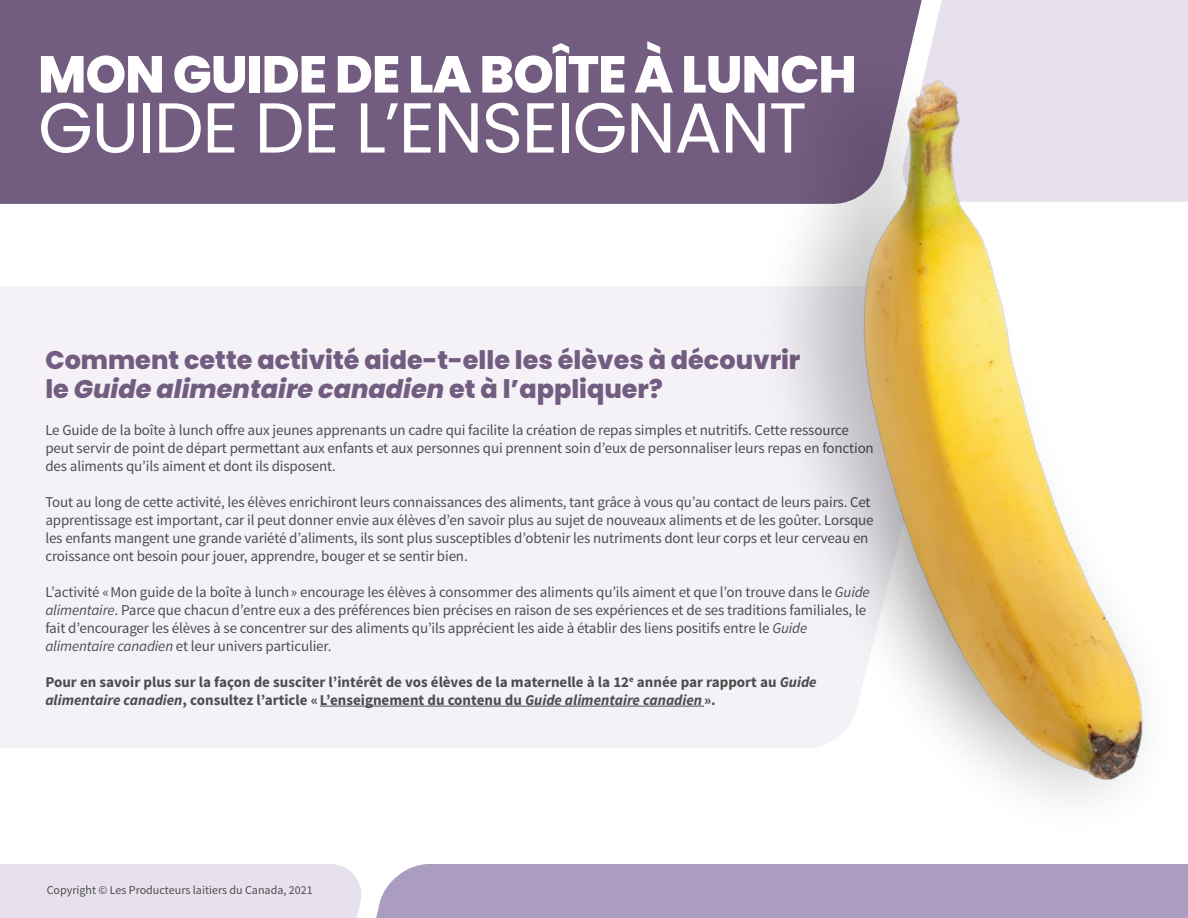
<style>
.page{position:relative;width:1188px;height:918px;background:#fff}
.page>*{position:absolute;margin:0;border:0;box-sizing:border-box;transform-origin:0 0}
.t1{font:70.65px "Poppins";letter-spacing:-.02em;color:#fff}
.t2{font:800 51.75px "Poppins";letter-spacing:-.02em;color:#fff}
.t3{font:800 25.5px/28.5px "Poppins";color:#725c80}
.t4{font:15px/18px "Source Sans Pro";letter-spacing:-.01em;color:#4d4d4f}
.t5{font:700 15px/18px "Source Sans Pro";color:#4d4d4f}
.t6{font:12px "Source Sans Pro";color:#4d4d4f}
.s1{font-style:italic}
</style>
<div class="page">
<div style="left:0;top:286px;width:486px;height:462px;background:#f4f2f7"></div>
<div style="left:0;top:0;width:486px;height:204px;background:#725c80"></div>
<div style="left:0;top:864px;width:276px;height:54px;background:#e6e1ec"></div>
<svg style="left:276px;top:864px;width:210px;height:54px"></svg>
<hr style="left:320px;top:706px;width:384px;height:1px;background:#4d4d4f">
<img style="left:486px;top:0;width:702px;height:918px">
<h2 class="t2" style="left:38px;top:44px;width:820px">MON GUIDE DE LA BOÎTE À LUNCH</h2>
<h1 class="t1" style="left:38px;top:87px;width:771px">GUIDE DE L’ENSEIGNANT</h1>
<h3 class="t3" style="left:45px;top:346px;width:757px">Comment cette activité aide-t-elle les élèves à découvrir le <span class="s1">Guide alimentaire canadien</span> et à l’appliquer?</h3>
<p class="t4" style="left:45px;top:421px;width:830px">Le Guide de la boîte à lunch offre aux jeunes apprenants un cadre qui facilite la création de repas simples et nutritifs. Cette ressource peut servir de point de départ permettant aux enfants et aux personnes qui prennent soin d’eux de personnaliser leurs repas en fonction des aliments qu’ils aiment et dont ils disposent.</p>
<p class="t4" style="left:45px;top:493px;width:830px">Tout au long de cette activité, les élèves enrichiront leurs connaissances des aliments, tant grâce à vous qu’au contact de leurs pairs. Cet apprentissage est important, car il peut donner envie aux élèves d’en savoir plus au sujet de nouveaux aliments et de les goûter. Lorsque les enfants mangent une grande variété d’aliments, ils sont plus susceptibles d’obtenir les nutriments dont leur corps et leur cerveau en croissance ont besoin pour jouer, apprendre, bouger et se sentir bien.</p>
<p class="t4" style="left:45px;top:583px;width:826px">L’activité «Mon guide de la boîte à lunch» encourage les élèves à consommer des aliments qu’ils aiment et que l’on trouve dans le <span class="s1">Guide alimentaire</span>. Parce que chacun d’entre eux a des préférences bien précises en raison de ses expériences et de ses traditions familiales, le fait d’encourager les élèves à se concentrer sur des aliments qu’ils apprécient les aide à établir des liens positifs entre le <span class="s1">Guide alimentaire canadien</span> et leur univers particulier.</p>
<p class="t5" style="left:45px;top:673px;width:773px">Pour en savoir plus sur la façon de susciter l’intérêt de vos élèves de la maternelle à la 12<sup>e</sup> année par rapport au <span class="s1">Guide alimentaire canadien</span>, consultez l’article «L’enseignement du contenu du <span class="s1">Guide alimentaire canadien</span>».</p>
<p class="t6" style="left:47px;top:883px;width:267px">Copyright © Les Producteurs laitiers du Canada, 2021</p>
</div>
